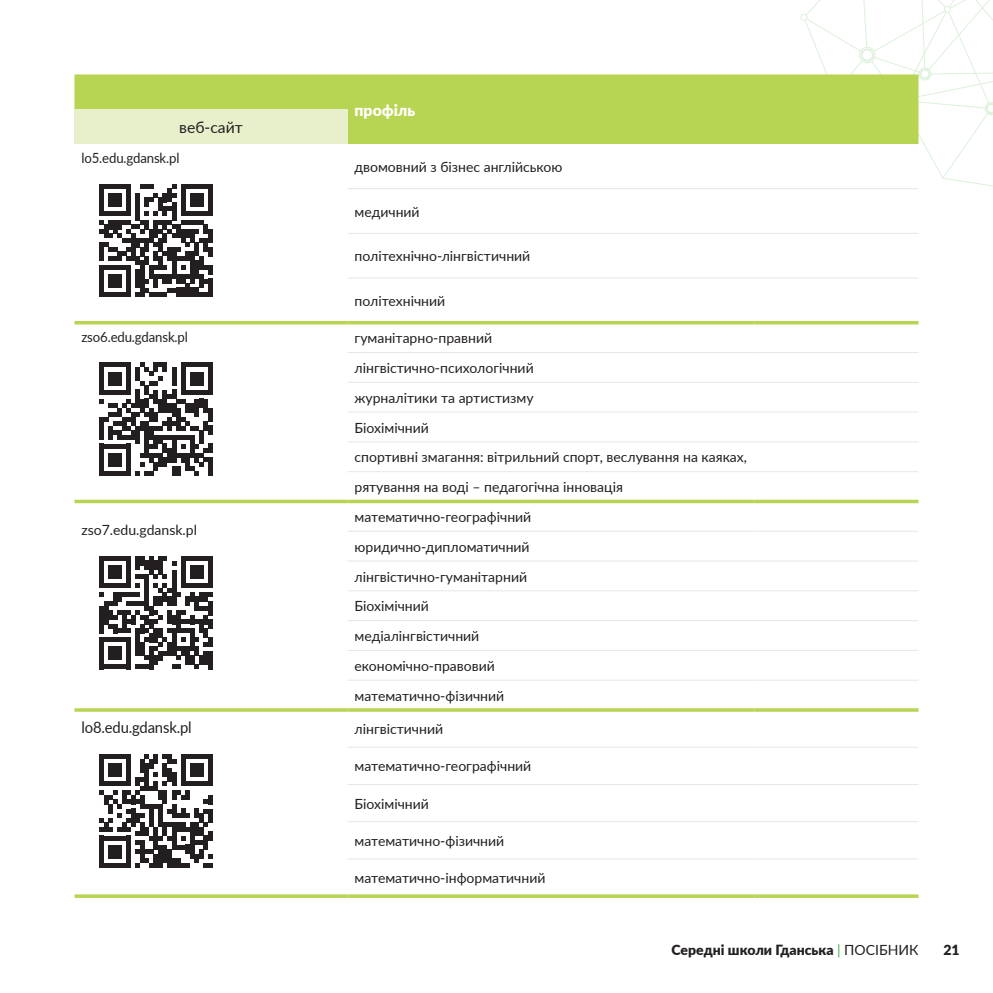
<style>
.page{position:relative;width:993px;height:993px;background:#fff}
.page>*{position:absolute;margin:0;border:0;box-sizing:border-box;transform-origin:0 0}
.t1{font:15.75px "Lato";letter-spacing:-.01em;color:#231f20;scale:.94 1}
.t2{font:15.75px "Lato";letter-spacing:-.01em;color:#231f20}
.t3{font:900 15.75px "Lato";color:#fff}
.t4{font:14px/29.8px "Lato";color:#231f20}
.t5{font:14px "Lato";color:#231f20;scale:.94 1}
.t6{font:900 14px "Lato";color:#231f20}
.s1{font-weight:400;color:#40ae49}
.s2{font-weight:400}
</style>
<div class="page">
<svg style="left:800px;top:0;width:192px;height:189px"></svg>
<div style="left:74px;top:74px;width:844px;height:70px;background:#b7d553"></div>
<div style="left:74px;top:109px;width:273px;height:35px;background:#e7f0ca"></div>
<hr style="left:74px;top:894px;width:273px;height:3px;background:#b7d553">
<hr style="left:347px;top:188px;width:407px;height:1px;background:#e6e7e9">
<hr style="left:754px;top:188px;width:164px;height:1px;background:#e6e7e9">
<hr style="left:347px;top:233px;width:407px;height:1px;background:#e6e7e9">
<hr style="left:754px;top:233px;width:164px;height:1px;background:#e6e7e9">
<hr style="left:347px;top:277px;width:407px;height:1px;background:#e6e7e9">
<hr style="left:754px;top:277px;width:164px;height:1px;background:#e6e7e9">
<hr style="left:347px;top:411px;width:407px;height:1px;background:#e6e7e9">
<hr style="left:754px;top:411px;width:164px;height:1px;background:#e6e7e9">
<hr style="left:347px;top:441px;width:407px;height:1px;background:#e6e7e9">
<hr style="left:754px;top:441px;width:164px;height:1px;background:#e6e7e9">
<hr style="left:347px;top:471px;width:407px;height:1px;background:#e6e7e9">
<hr style="left:754px;top:471px;width:164px;height:1px;background:#e6e7e9">
<hr style="left:74px;top:321px;width:273px;height:3px;background:#b7d553">
<svg style="left:74px;top:499px;width:273px;height:4px"></svg>
<hr style="left:347px;top:321px;width:407px;height:3px;background:#b7d553">
<hr style="left:754px;top:321px;width:164px;height:3px;background:#b7d553">
<svg style="left:347px;top:499px;width:407px;height:4px;background:#c3dc71"></svg>
<svg style="left:754px;top:499px;width:164px;height:4px"></svg>
<hr style="left:347px;top:352px;width:407px;height:1px;background:#e6e7e9">
<hr style="left:754px;top:352px;width:164px;height:1px;background:#e6e7e9">
<hr style="left:347px;top:382px;width:407px;height:1px;background:#e6e7e9">
<hr style="left:754px;top:382px;width:164px;height:1px;background:#e6e7e9">
<hr style="left:347px;top:530px;width:407px;height:1px;background:#e6e7e9">
<hr style="left:754px;top:530px;width:164px;height:1px;background:#e6e7e9">
<hr style="left:347px;top:560px;width:407px;height:1px;background:#e6e7e9">
<hr style="left:754px;top:560px;width:164px;height:1px;background:#e6e7e9">
<hr style="left:347px;top:590px;width:407px;height:1px;background:#e6e7e9">
<hr style="left:754px;top:590px;width:164px;height:1px;background:#e6e7e9">
<hr style="left:347px;top:620px;width:407px;height:1px;background:#e6e7e9">
<hr style="left:754px;top:620px;width:164px;height:1px;background:#e6e7e9">
<hr style="left:347px;top:649px;width:407px;height:1px;background:#e6e7e9">
<hr style="left:754px;top:649px;width:164px;height:1px;background:#e6e7e9">
<hr style="left:347px;top:679px;width:407px;height:1px;background:#e6e7e9">
<hr style="left:754px;top:679px;width:164px;height:1px;background:#e6e7e9">
<hr style="left:74px;top:708px;width:273px;height:3px;background:#b7d553">
<hr style="left:347px;top:708px;width:407px;height:3px;background:#b7d553">
<hr style="left:754px;top:708px;width:164px;height:3px;background:#b7d553">
<hr style="left:347px;top:746px;width:407px;height:1px;background:#e6e7e9">
<hr style="left:754px;top:746px;width:164px;height:1px;background:#e6e7e9">
<hr style="left:347px;top:783px;width:407px;height:1px;background:#e6e7e9">
<hr style="left:754px;top:783px;width:164px;height:1px;background:#e6e7e9">
<hr style="left:347px;top:821px;width:407px;height:1px;background:#e6e7e9">
<hr style="left:754px;top:821px;width:164px;height:1px;background:#e6e7e9">
<hr style="left:347px;top:858px;width:407px;height:1px;background:#e6e7e9">
<hr style="left:754px;top:858px;width:164px;height:1px;background:#e6e7e9">
<hr style="left:347px;top:894px;width:407px;height:3px;background:#b7d553">
<hr style="left:754px;top:894px;width:164px;height:3px;background:#b7d553">
<svg style="left:99px;top:184px;width:113px;height:113px"></svg>
<svg style="left:99px;top:362px;width:113px;height:113px"></svg>
<svg style="left:99px;top:556px;width:113px;height:113px"></svg>
<div style="left:99px;top:754px;width:5px;height:27px;background:#231f20"></div>
<div style="left:108px;top:763px;width:5px;height:13px;background:#231f20"></div>
<hr style="left:113px;top:763px;width:4px;height:13px;background:#231f20">
<div style="left:117px;top:763px;width:5px;height:13px;background:#231f20"></div>
<svg style="left:104px;top:754px;width:23px;height:4px"></svg>
<hr style="left:127px;top:754px;width:4px;height:27px;background:#231f20">
<div style="left:140px;top:758px;width:5px;height:14px;background:#231f20"></div>
<hr style="left:145px;top:763px;width:4px;height:18px;background:#231f20">
<div style="left:149px;top:758px;width:5px;height:9px;background:#231f20"></div>
<hr style="left:163px;top:763px;width:4px;height:13px;background:#231f20">
<div style="left:167px;top:767px;width:5px;height:14px;background:#231f20"></div>
<svg style="left:145px;top:754px;width:31px;height:9px"></svg>
<hr style="left:181px;top:754px;width:4px;height:27px;background:#231f20">
<hr style="left:190px;top:763px;width:4px;height:13px;background:#231f20">
<div style="left:194px;top:763px;width:5px;height:13px;background:#231f20"></div>
<hr style="left:199px;top:763px;width:4px;height:13px;background:#231f20">
<svg style="left:185px;top:754px;width:23px;height:4px"></svg>
<hr style="left:208px;top:754px;width:4px;height:27px;background:#231f20">
<svg style="left:99px;top:772px;width:113px;height:95px"></svg>
<p class="t2" style="left:179px;top:116px;width:65px">веб-сайт</p>
<p class="t5" style="left:81px;top:148px;width:106px">lo5.edu.gdansk.pl</p>
<p class="t3" style="left:354px;top:98px;width:62px">профіль</p>
<p class="t4" style="left:354px;top:151px;width:209px">двомовний з бізнес англійською</p>
<p class="t4" style="left:354px;top:196px;width:67px">медичний</p>
<p class="t4" style="left:354px;top:241px;width:177px">політехнічно-лінгвістичний</p>
<p class="t4" style="left:354px;top:285px;width:92px">політехнічний</p>
<p class="t5" style="left:81px;top:326px;width:115px">zso6.edu.gdansk.pl</p>
<p class="t4" style="left:354px;top:322px;width:394px">гуманітарно-правний<br>лінгвістично-психологічний<br>журналітики та артистизму<br>Біохімічний<br>спортивні змагання: вітрильний спорт, веслування на каяках, рятування на воді – педагогічна інновація</p>
<p class="t4" style="left:81px;top:514px;width:117px">zso7.edu.gdansk.pl</p>
<p class="t4" style="left:354px;top:501px;width:178px">математично-географічний юридично-дипломатичний лінгвістично-гуманітарний<br>Біохімічний медіалінгвістичний економічно-правовий математично-фізичний</p>
<p class="t1" style="left:81px;top:716px;width:119px">lo8.edu.gdansk.pl</p>
<p class="t4" style="left:354px;top:713px;width:90px">лінгвістичний</p>
<p class="t4" style="left:354px;top:750px;width:178px">математично-географічний</p>
<p class="t4" style="left:354px;top:787px;width:76px">Біохімічний</p>
<p class="t4" style="left:354px;top:825px;width:151px">математично-фізичний</p>
<p class="t4" style="left:354px;top:862px;width:192px">математично-інформатичний</p>
<p class="t6" style="left:671px;top:938px;width:248px">Середні школи Гданська <span class="s1">|</span> <span class="s2">ПОСІБНИК</span></p>
<p class="t6" style="left:943px;top:938px;width:18px">21</p>
</div>
